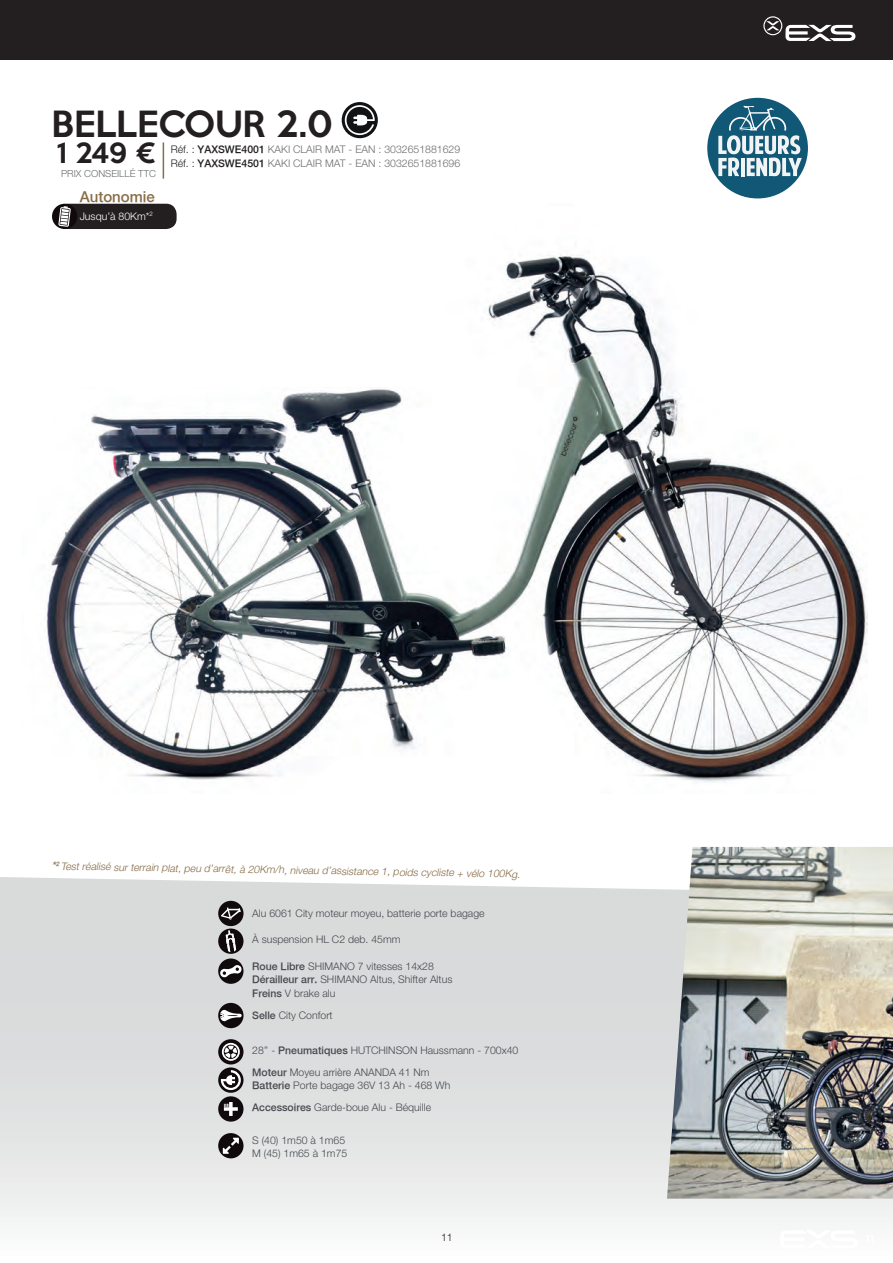
<style>
.page{position:relative;width:893px;height:1263px;background:#fff}
.page>*{position:absolute;margin:0;border:0;box-sizing:border-box;transform-origin:0 0}
.t1{font:500 33px "Keep Calm";color:#231f20}
.t2{font:500 25.5px "Keep Calm";color:#231f20}
.t3{font:500 15px "Helvetica Neue";color:#886d47}
.t4{font:300 10.5px/13.4px "Helvetica Neue";color:#47494e}
.t5{font:italic 300 10.5px "Helvetica Neue";color:#886d47}
.t6{font:300 10.5px "Helvetica Neue";color:#6d6e72}
.t7{font:300 10.5px "Helvetica Neue";color:#fff}
.t8{font:300 10.5px "Helvetica Neue";color:#231f20}
.t9{font:300 9.75px "Helvetica Neue";color:#6d6e72}
.s1{color:#231f20}
.s2{font-weight:500;color:#231f20}
.s3{font-weight:500}
</style>
<div class="page">
<svg style="left:0;top:877px;width:893px;height:348px;background:#e0e1e1"></svg>
<div style="left:0;top:0;width:893px;height:60px;background:#231f20"></div>
<svg style="left:763px;top:16px;width:92px;height:25px"></svg>
<img style="left:46px;top:203px;width:821px;height:561px">
<div style="left:57px;top:204px;width:120px;height:25px;background:#231f20;border-radius:10px"></div>
<div style="left:52px;top:204px;width:25px;height:25px;background:#110a0c;border-radius:50%"></div>
<svg style="left:58px;top:206px;width:13px;height:21px"></svg>
<hr style="left:163px;top:142px;width:1px;height:37px;background:#886d47">
<svg style="left:342px;top:102px;width:36px;height:36px"></svg>
<img style="left:667px;top:847px;width:226px;height:351px">
<div style="left:218px;top:901px;width:25px;height:25px;background:#110a0c;border-radius:50%"></div>
<svg style="left:221px;top:907px;width:20px;height:13px"></svg>
<div style="left:218px;top:928px;width:25px;height:26px;background:#110a0c;border-radius:50%"></div>
<svg style="left:226px;top:930px;width:10px;height:22px"></svg>
<div style="left:218px;top:958px;width:25px;height:26px;background:#110a0c;border-radius:50%"></div>
<svg style="left:220px;top:965px;width:22px;height:12px"></svg>
<div style="left:218px;top:1003px;width:25px;height:25px;background:#110a0c;border-radius:50%"></div>
<svg style="left:220px;top:1010px;width:22px;height:11px"></svg>
<div style="left:218px;top:1039px;width:25px;height:25px;background:#110a0c;border-radius:50%"></div>
<svg style="left:222px;top:1043px;width:18px;height:18px"></svg>
<svg style="left:218px;top:1067px;width:25px;height:26px"></svg>
<svg style="left:221px;top:1070px;width:20px;height:20px"></svg>
<div style="left:218px;top:1096px;width:25px;height:25px;background:#110a0c;border-radius:50%"></div>
<svg style="left:224px;top:1102px;width:14px;height:14px"></svg>
<div style="left:218px;top:1133px;width:25px;height:25px;background:#110a0c;border-radius:50%"></div>
<svg style="left:223px;top:1138px;width:16px;height:16px"></svg>
<img style="left:641px;top:764px;width:139px;height:19px">
<img style="left:129px;top:764px;width:145px;height:16px">
<div style="left:707px;top:98px;width:101px;height:100px;background:#105876;border-radius:50%"></div>
<svg style="left:718px;top:106px;width:84px;height:70px"></svg>
<h1 class="t1" style="left:52px;top:95px;width:283px">BELLECOUR 2.0</h1>
<p class="t6" style="left:171px;top:141px;width:291px"><span class="s1">Réf. :</span> <span class="s2">YAXSWE4001</span> KAKI CLAIR MAT - EAN : 3032651881629</p>
<h2 class="t2" style="left:57px;top:131px;width:101px">1 249 €</h2>
<p class="t6" style="left:171px;top:155px;width:291px"><span class="s1">Réf. :</span> <span class="s2">YAXSWE4501</span> KAKI CLAIR MAT - EAN : 3032651881696</p>
<p class="t9" style="left:61px;top:165px;width:96px">PRIX CONSEILLÉ TTC</p>
<h3 class="t3" style="left:80px;top:187px;width:77px">Autonomie</h3>
<p class="t7" style="left:80px;top:207px;width:75px">Jusqu’à 80Km*<sup>2</sup></p>
<p class="t5" style="left:52px;top:857px;width:470px;rotate:1deg"><span class="s3">*</span><sup>2</sup> Test réalisé sur terrain plat, peu d’arrêt, à 20Km/h, niveau d’assistance 1, poids cycliste + vélo 100Kg.</p>
<p class="t4" style="left:252px;top:905px;width:234px">Alu 6061 City moteur moyeu, batterie porte bagage</p>
<p class="t4" style="left:252px;top:932px;width:150px">À suspension HL C2 deb. 45mm</p>
<p class="t4" style="left:252px;top:959px;width:202px"><span class="s3">Roue Libre</span> SHIMANO 7 vitesses 14x28<br><span class="s3">Dérailleur arr.</span> SHIMANO Altus, Shifter Altus<br><span class="s3">Freins</span> V brake alu</p>
<p class="t4" style="left:252px;top:1008px;width:82px"><span class="s3">Selle</span> City Confort</p>
<p class="t4" style="left:252px;top:1039px;width:268px;line-height:21.9px">28’’ - <span class="s3">Pneumatiques</span> HUTCHINSON Haussmann - 700x40<br><span class="s3">Moteur</span> Moyeu arrière ANANDA 41 Nm</p>
<p class="t4" style="left:252px;top:1074px;width:200px;line-height:21.9px"><span class="s3">Batterie</span> Porte bagage 36V 13 Ah - 468 Wh<br><span class="s3">Accessoires</span> Garde-boue Alu - Béquille</p>
<p class="t4" style="left:252px;top:1132px;width:97px">S (40) 1m50 à 1m65<br>M (45) 1m65 à 1m75</p>
<p class="t8" style="left:441px;top:1229px;width:13px">11</p>
</div>
